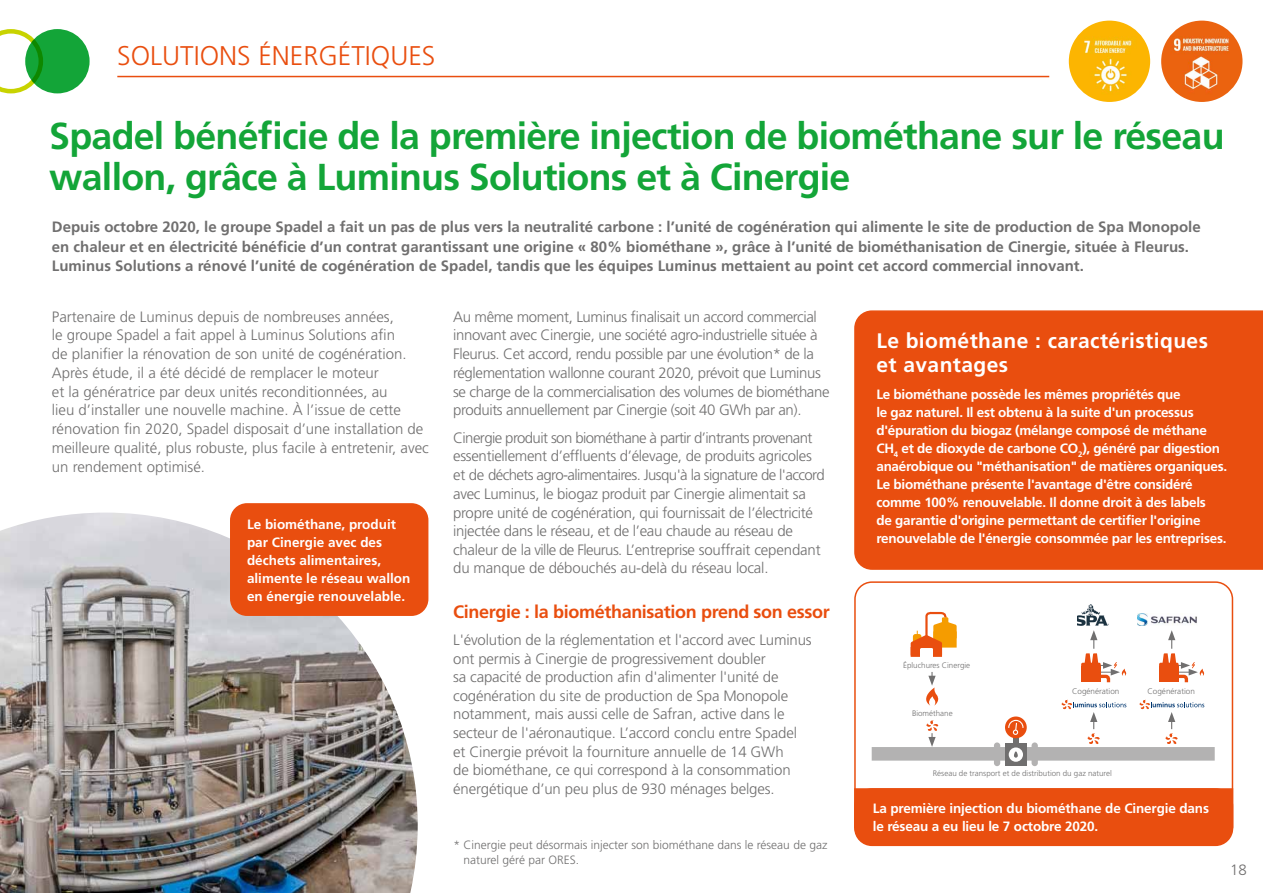
<style>
.page{position:relative;width:1263px;height:893px;background:#fff}
.page>*{position:absolute;margin:0;border:0;box-sizing:border-box;transform-origin:0 0}
.t1{font:700 37.5px/40.5px "Frutiger LT Std";letter-spacing:-.02em;color:#13a538}
.t2{font:300 27px "Frutiger LT Std";color:#e94e0f}
.t3{font:700 21px/24px "Frutiger LT Std";letter-spacing:.02em;color:#fff}
.t4{font:700 18px "Frutiger LT Std";letter-spacing:-.02em;color:#e94e0f}
.t5{font:300 15px/18.6px "Frutiger LT Std";letter-spacing:-.01em;color:#706f6f}
.t6{font:700 15px/19.5px "Frutiger LT Std";color:#706f6f}
.t7{font:700 13.5px/18px "Frutiger LT Std";letter-spacing:-.02em;color:#fff}
.t8{font:700 13.5px/18px "Frutiger LT Std";color:#fff}
.t9{font:300 12px/15px "Frutiger LT Std";color:#706f6f}
.t10{font:300 8.1px "Frutiger LT Std";color:#706f6f}
.t11{font:300 7.95px "Frutiger LT Std";color:#706f6f}
</style>
<div class="page">
<div style="left:25px;top:29px;width:65px;height:64px;background:#13a538;border-radius:50%"></div>
<svg style="left:0;top:29px;width:43px;height:64px"></svg>
<img style="left:1069px;top:21px;width:81px;height:81px;border-radius:41px">
<img style="left:1161px;top:21px;width:81px;height:81px;border-radius:41px">
<hr style="left:117px;top:76px;width:932px;height:1px;background:#e94e0f">
<img style="left:0;top:513px;width:418px;height:380px">
<div style="left:230px;top:503px;width:198px;height:113px;background:#e94e0f;border-radius:17px"></div>
<div style="left:854px;top:581px;width:379px;height:263px;border:2px solid #e94e0f;border-radius:17px"></div>
<div style="left:1081px;top:663px;width:20px;height:16px;background:#e94e0f;border-radius:2px"></div>
<div style="left:1081px;top:666px;width:20px;height:16px;background:#e94e0f"></div>
<svg style="left:1084px;top:630px;width:42px;height:53px"></svg>
<svg style="left:1061px;top:700px;width:65px;height:44px"></svg>
<img style="left:1077px;top:604px;width:31px;height:22px">
<svg style="left:911px;top:611px;width:46px;height:46px"></svg>
<svg style="left:926px;top:672px;width:12px;height:34px"></svg>
<svg style="left:926px;top:720px;width:12px;height:27px"></svg>
<div style="left:872px;top:747px;width:343px;height:14px;background:#b3b2b2"></div>
<div style="left:994px;top:742px;width:6px;height:24px;background:#b3b2b2;border-radius:3px"></div>
<div style="left:1031px;top:742px;width:7px;height:24px;background:#b3b2b2;border-radius:3px"></div>
<svg style="left:1013px;top:738px;width:6px;height:5px"></svg>
<svg style="left:1005px;top:716px;width:22px;height:22px"></svg>
<svg style="left:1008px;top:720px;width:15px;height:15px"></svg>
<div style="left:1005px;top:743px;width:21px;height:23px;background:#706f6f"></div>
<div style="left:1009px;top:747px;width:14px;height:15px;background:#fff;border-radius:50%"></div>
<svg style="left:1014px;top:751px;width:4px;height:7px"></svg>
<div style="left:1159px;top:663px;width:19px;height:16px;background:#e94e0f;border-radius:2px"></div>
<div style="left:1159px;top:666px;width:19px;height:16px;background:#e94e0f"></div>
<svg style="left:1162px;top:630px;width:42px;height:53px"></svg>
<svg style="left:1139px;top:700px;width:65px;height:44px"></svg>
<img style="left:1137px;top:613px;width:60px;height:12px">
<div style="left:855px;top:789px;width:377px;height:56px;background:#e94e0f;border-radius:17px"></div>
<div style="left:854px;top:788px;width:379px;height:58px;border:2px solid #e94e0f;border-radius:17px"></div>
<div style="left:854px;top:310px;width:409px;height:260px;background:#e94e0f"></div>
<h2 class="t2" style="left:117px;top:40px;width:320px">SOLUTIONS ÉNERGÉTIQUES</h2>
<h1 class="t1" style="left:49px;top:116px;width:1177px">Spadel bénéficie de la première injection de biométhane sur le réseau wallon, grâce à Luminus Solutions et à Cinergie</h1>
<p class="t6" style="left:52px;top:217px;width:1150px">Depuis octobre 2020, le groupe Spadel a fait un pas de plus vers la neutralité carbone : l’unité de cogénération qui alimente le site de production de Spa Monopole en chaleur et en électricité bénéficie d’un contrat garantissant une origine « 80% biométhane », grâce à l’unité de biométhanisation de Cinergie, située à Fleurus.<br>Luminus Solutions a rénové l’unité de cogénération de Spadel, tandis que les équipes Luminus mettaient au point cet accord commercial innovant.</p>
<p class="t5" style="left:52px;top:307px;width:378px">Partenaire de Luminus depuis de nombreuses années,<br>le groupe Spadel a fait appel à Luminus Solutions afin<br>de planifier la rénovation de son unité de cogénération.<br>Après étude, il a été décidé de remplacer le moteur<br>et la génératrice par deux unités reconditionnées, au<br>lieu d’installer une nouvelle machine. À l’issue de cette rénovation fin 2020, Spadel disposait d’une installation de meilleure qualité, plus robuste, plus facile à entretenir, avec un rendement optimisé.</p>
<p class="t5" style="left:453px;top:307px;width:378px">Au même moment, Luminus finalisait un accord commercial innovant avec Cinergie, une société agro-industrielle située à Fleurus. Cet accord, rendu possible par une évolution* de la réglementation wallonne courant 2020, prévoit que Luminus se charge de la commercialisation des volumes de biométhane produits annuellement par Cinergie (soit 40 GWh par an).</p>
<h3 class="t3" style="left:876px;top:329px;width:333px">Le biométhane : caractéristiques et avantages</h3>
<p class="t7" style="left:876px;top:385px;width:352px">Le biométhane possède les mêmes propriétés que<br>le gaz naturel. Il est obtenu à la suite d'un processus d'épuration du biogaz (mélange composé de méthane CH<sub>4</sub> et de dioxyde de carbone CO<sub>2</sub>), généré par digestion anaérobique ou "méthanisation" de matières organiques.<br>Le biométhane présente l'avantage d'être considéré comme 100% renouvelable. Il donne droit à des labels<br>de garantie d'origine permettant de certifier l'origine renouvelable de l'énergie consommée par les entreprises.</p>
<p class="t5" style="left:453px;top:428px;width:373px">Cinergie produit son biométhane à partir d’intrants provenant essentiellement d’effluents d’élevage, de produits agricoles et de déchets agro-alimentaires. Jusqu'à la signature de l'accord avec Luminus, le biogaz produit par Cinergie alimentait sa propre unité de cogénération, qui fournissait de l’électricité injectée dans le réseau, et de l’eau chaude au réseau de chaleur de la ville de Fleurus. L’entreprise souffrait cependant du manque de débouchés au-delà du réseau local.</p>
<p class="t4" style="left:453px;top:601px;width:378px">Cinergie : la biométhanisation prend son essor</p>
<p class="t5" style="left:453px;top:631px;width:360px">L'évolution de la réglementation et l'accord avec Luminus ont permis à Cinergie de progressivement doubler<br>sa capacité de production afin d'alimenter l'unité de cogénération du site de production de Spa Monopole notamment, mais aussi celle de Safran, active dans le secteur de l'aéronautique. L’accord conclu entre Spadel et Cinergie prévoit la fourniture annuelle de 14 GWh<br>de biométhane, ce qui correspond à la consommation énergétique d’un peu plus de 930 ménages belges.</p>
<p class="t8" style="left:247px;top:515px;width:165px">Le biométhane, produit par Cinergie avec des déchets alimentaires, alimente le réseau wallon en énergie renouvelable.</p>
<p class="t11" style="left:903px;top:661px;width:69px">Épluchures Cinergie</p>
<p class="t10" style="left:1072px;top:687px;width:49px">Cogénération</p>
<p class="t10" style="left:1147px;top:687px;width:49px">Cogénération</p>
<p class="t11" style="left:912px;top:709px;width:42px">Biométhane</p>
<p class="t11" style="left:933px;top:769px;width:180px">Réseau de transport et de distribution du gaz naturel</p>
<p class="t9" style="left:463px;top:837px;width:365px;text-indent:-10px">* Cinergie peut désormais injecter son biométhane dans le réseau de gaz naturel géré par ORES.</p>
<p class="t7" style="left:873px;top:800px;width:338px">La première injection du biométhane de Cinergie dans le réseau a eu lieu le 7 octobre 2020.</p>
<p class="t5" style="left:1230px;top:861px;width:18px">18</p>
</div>
